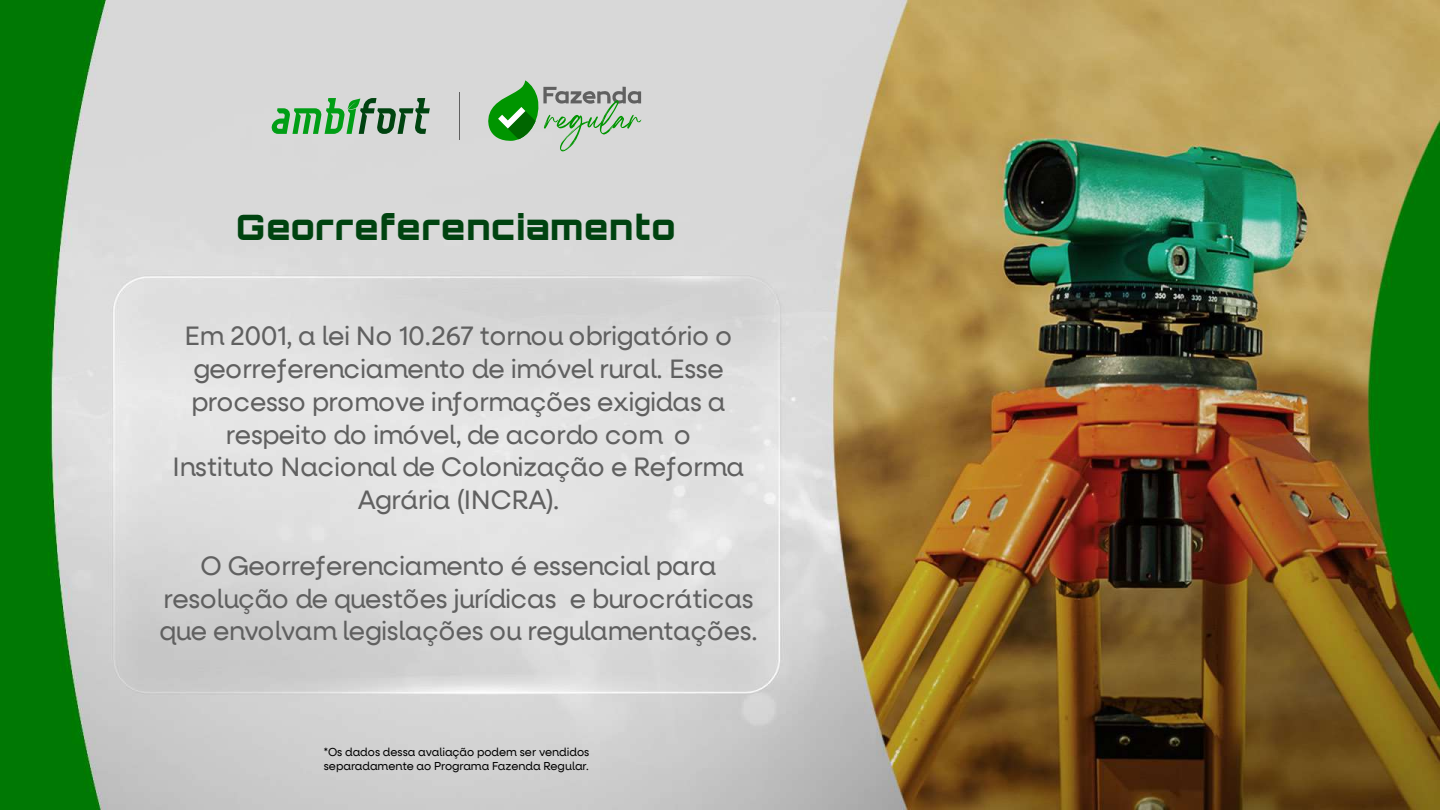
<style>
.page{position:relative;width:1440px;height:810px;background:#fff}
.page>*{position:absolute;margin:0;border:0;box-sizing:border-box;transform-origin:0 0}
.t1{font:900 35.03px "Orbitron";letter-spacing:.03em;color:#004310}
.t2{font:26.25px/32.8px "Neulis Alt";letter-spacing:-.01em;color:#606060;text-align:center}
.t3{font:11.4px/13.6px "Neulis Alt";color:#000}
</style>
<div class="page">
<img style="left:0;top:0;width:1440px;height:810px">
<svg style="left:271px;top:98px;width:159px;height:36px;background:#82b189"></svg>
<svg style="left:484px;top:81px;width:157px;height:74px;background:#a4c1a4"></svg>
<hr style="left:459px;top:92px;width:1px;height:48px;background:#606060">
<h1 class="t1" style="left:236px;top:206px;width:441px">Georreferenciamento</h1>
<p class="t2" style="left:173px;top:320px;width:573px">Em 2001, a lei No 10.267 tornou obrigatório o georreferenciamento de imóvel rural. Esse processo promove informações exigidas a respeito do imóvel, de acordo com o Instituto Nacional de Colonização e Reforma Agrária (INCRA).</p>
<p class="t2" style="left:160px;top:550px;width:600px">O Georreferenciamento é essencial para resolução de questões jurídicas e burocráticas que envolvam legislações ou regulamentações.</p>
<p class="t3" style="left:324px;top:746px;width:267px">*Os dados dessa avaliação podem ser vendidos separadamente ao Programa Fazenda Regular.</p>
</div>
